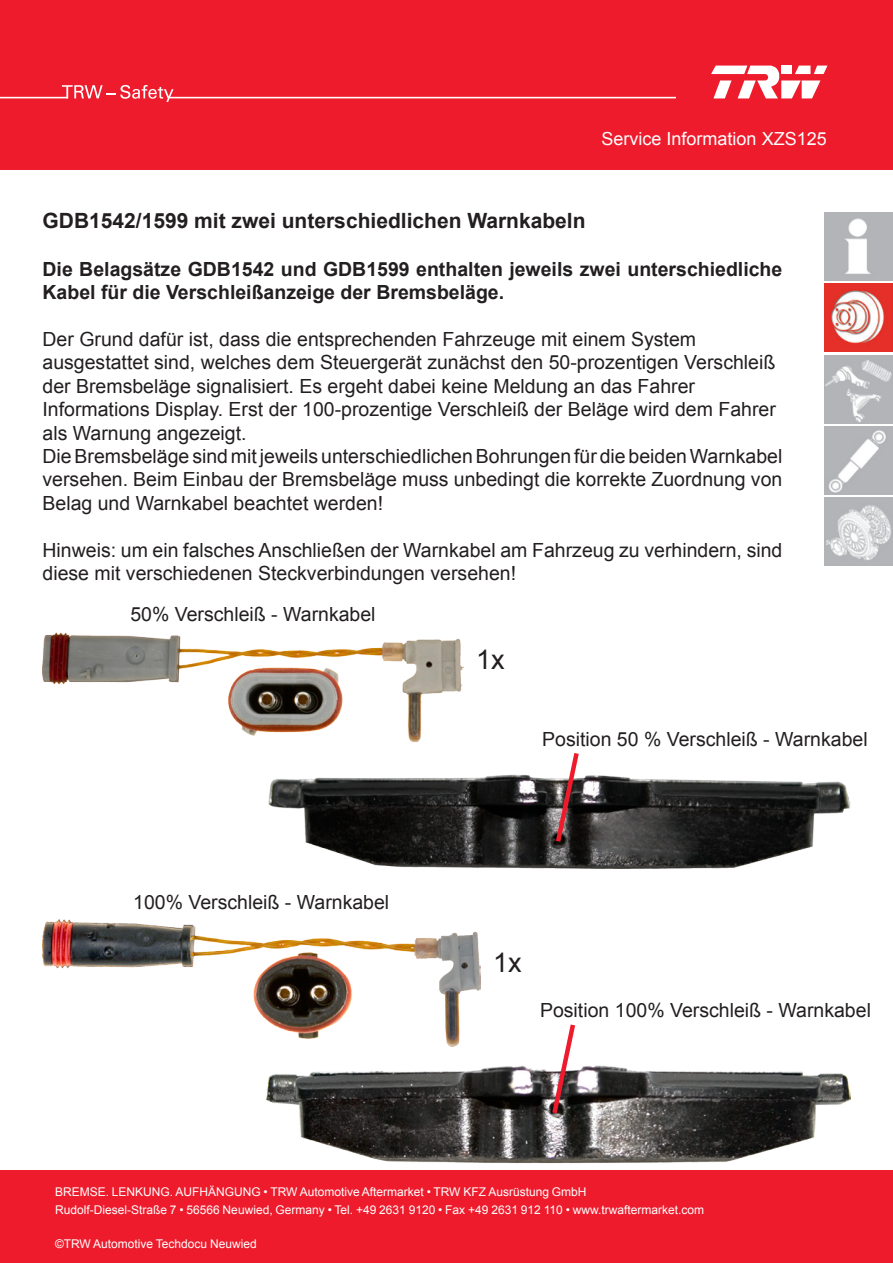
<style>
.page{position:relative;width:893px;height:1263px;background:#ee1b2c}
.page>*{position:absolute;margin:0;border:0;box-sizing:border-box;transform-origin:0 0}
.t1{font:27px "Arial";color:#231f20}
.t2{font:700 21px "Arial";color:#231f20}
.Haupt_Block_ohne_Tre{font:19.5px/23.4px "Arial";color:#231f20}
.Haupt_Block_ohne_Tre-2{font:700 19.5px/23.4px "Arial";color:#231f20}
.t3{font:18px "Arial";color:#fff}
.Body_copy{font:12px/17.2px "Arial";color:#fff}
</style>
<div class="page">
<div style="left:0;top:171px;width:893px;height:999px;background:#fff"></div>
<svg style="left:62px;top:85px;width:112px;height:17px"></svg>
<hr style="left:0;top:97px;width:68px;height:1px;background:#fff">
<hr style="left:168px;top:97px;width:507px;height:1px;background:#fff">
<svg style="left:711px;top:66px;width:116px;height:32px"></svg>
<img style="left:825px;top:213px;width:68px;height:68px">
<img style="left:825px;top:284px;width:68px;height:68px">
<img style="left:825px;top:355px;width:68px;height:68px">
<img style="left:825px;top:426px;width:68px;height:68px">
<img style="left:825px;top:497px;width:68px;height:68px">
<img style="left:43px;top:920px;width:437px;height:126px">
<img style="left:268px;top:774px;width:582px;height:95px">
<img style="left:43px;top:632px;width:420px;height:110px">
<img style="left:266px;top:1065px;width:584px;height:98px">
<svg style="left:553px;top:753px;width:29px;height:94px"></svg>
<svg style="left:549px;top:1024px;width:29px;height:94px"></svg>
<p class="t3" style="left:602px;top:127px;width:227px">Service Information XZS125</p>
<p class="t2" style="left:43px;top:207px;width:545px">GDB1542/1599 mit zwei unterschiedlichen Warnkabeln</p>
<p class="Haupt_Block_ohne_Tre-2" style="left:43px;top:258px;width:741px">Die Belagsätze GDB1542 und GDB1599 enthalten jeweils zwei unterschiedliche<br>Kabel für die Verschleißanzeige der Bremsbeläge.</p>
<p class="Haupt_Block_ohne_Tre" style="left:43px;top:328px;width:735px">Der Grund dafür ist, dass die entsprechenden Fahrzeuge mit einem System ausgestattet sind, welches dem Steuergerät zunächst den 50-prozentigen Verschleiß der Bremsbeläge signalisiert. Es ergeht dabei keine Meldung an das Fahrer Informations Display. Erst der 100-prozentige Verschleiß der Beläge wird dem Fahrer als Warnung angezeigt.</p>
<p class="Haupt_Block_ohne_Tre" style="left:43px;top:445px;width:741px;text-align:justify">Die Bremsbeläge sind mit jeweils unterschiedlichen Bohrungen für die beiden Warnkabel versehen. Beim Einbau der Bremsbeläge muss unbedingt die korrekte Zuordnung von Belag und Warnkabel beachtet werden!</p>
<p class="Haupt_Block_ohne_Tre" style="left:43px;top:538px;width:741px">Hinweis: um ein falsches Anschließen der Warnkabel am Fahrzeug zu verhindern, sind diese mit verschiedenen Steckverbindungen versehen!</p>
<p class="Haupt_Block_ohne_Tre" style="left:130px;top:603px;width:247px">50% Verschleiß - Warnkabel</p>
<p class="Haupt_Block_ohne_Tre" style="left:133px;top:891px;width:258px">100% Verschleiß - Warnkabel</p>
<p class="t1" style="left:476px;top:642px;width:30px">1x</p>
<p class="Haupt_Block_ohne_Tre" style="left:542px;top:728px;width:327px">Position 50 % Verschleiß - Warnkabel</p>
<p class="t1" style="left:493px;top:945px;width:30px">1x</p>
<p class="Haupt_Block_ohne_Tre" style="left:540px;top:999px;width:332px">Position 100% Verschleiß - Warnkabel</p>
<p class="Body_copy" style="left:55px;top:1184px;width:651px">BREMSE. LENKUNG. AUFHÄNGUNG • TRW Automotive Aftermarket • TRW KFZ Ausrüstung GmbH<br>Rudolf-Diesel-Straße 7 • 56566 Neuwied, Germany • Tel. +49 2631 9120 • Fax +49 2631 912 110 • www.trwaftermarket.com</p>
<p class="Body_copy" style="left:55px;top:1235px;width:203px">©TRW Automotive Techdocu Neuwied</p>
</div>
